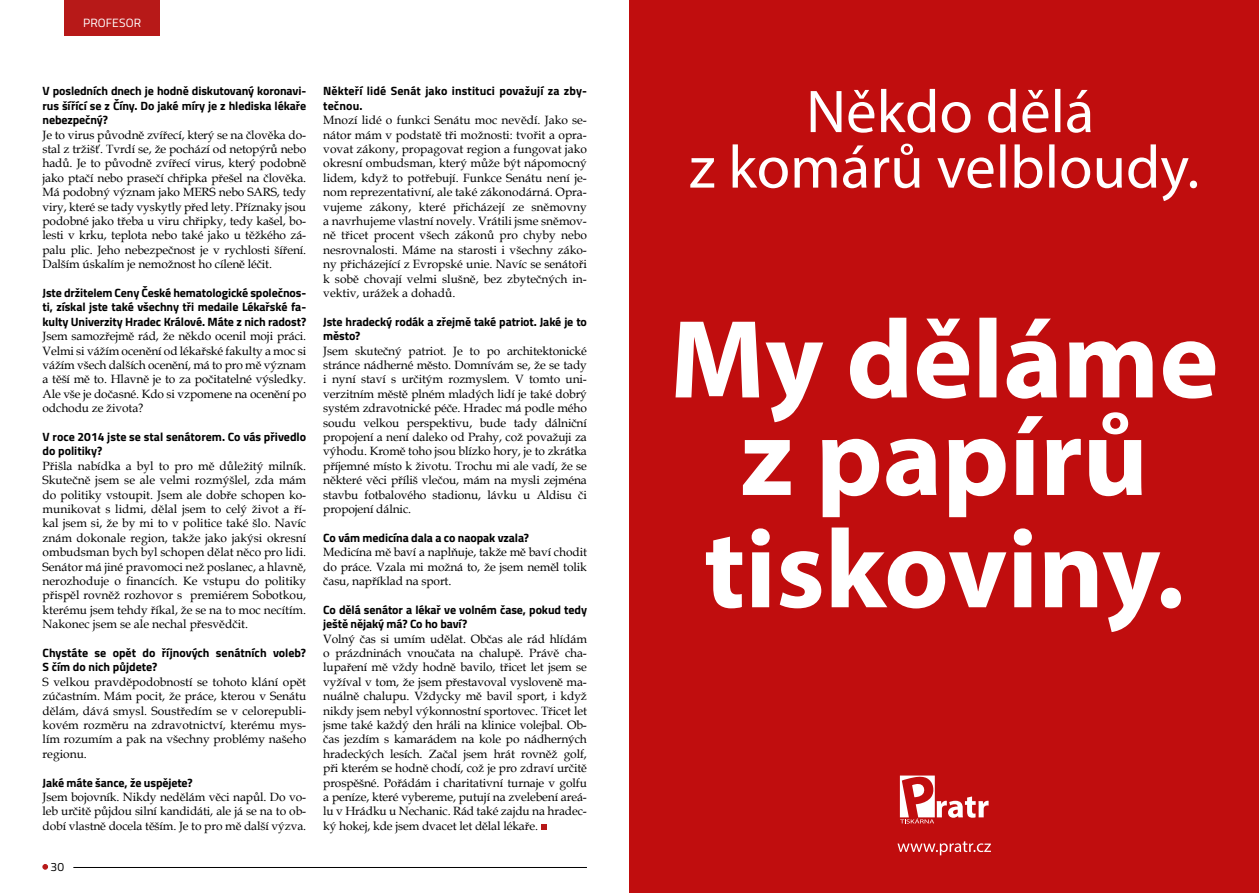
<style>
.page{position:relative;width:1259px;height:893px;background:#fff}
.page>*{position:absolute;margin:0;border:0;box-sizing:border-box;transform-origin:0 0}
.t1{font:12px/14.4px "Book Antiqua";letter-spacing:-.01em;color:#000;text-align:justify}
.t2{font:700 12px/14.4px "Titillium";letter-spacing:-.01em;color:#000}
.t3{font:700 12px/14.4px "Titillium";letter-spacing:.01em;color:#000}
.t4{font:12px "Titillium Web";letter-spacing:.01em;color:#fff}
.t5{font:12px "Titillium Web";color:#000}
</style>
<div class="page">
<svg style="left:43px;top:864px;width:5px;height:5px"></svg>
<hr style="left:73px;top:867px;width:514px;height:1px;background:#000">
<div style="left:629px;top:0;width:630px;height:893px;background:#c00d0e"></div>
<svg style="left:706px;top:527px;width:475px;height:105px"></svg>
<svg style="left:743px;top:422px;width:398px;height:95px"></svg>
<svg style="left:675px;top:318px;width:540px;height:104px"></svg>
<svg style="left:690px;top:144px;width:507px;height:57px"></svg>
<svg style="left:810px;top:89px;width:280px;height:44px"></svg>
<svg style="left:897px;top:841px;width:94px;height:14px"></svg>
<svg style="left:900px;top:775px;width:88px;height:48px"></svg>
<svg style="left:541px;top:824px;width:5px;height:5px"></svg>
<div style="left:64px;top:0;width:96px;height:35px;background:#b71918"></div>
<p class="t4" style="left:83px;top:14px;width:59px">PROFESOR</p>
<p class="t2" style="left:43px;top:83px;width:265px;text-align:justify">V posledních dnech je hodně diskutovaný koronavi&shy;rus šířící se z Číny. Do jaké míry je z hlediska lékaře nebezpečný?</p>
<p class="t1" style="left:43px;top:127px;width:265px">Je to virus původně zvířecí, který se na člověka do&shy;stal z tržišť. Tvrdí se, že pochází od netopýrů nebo hadů. Je to původně zvířecí virus, který podobně jako ptačí nebo prasečí chřipka přešel na člověka.<br>Má podobný význam jako MERS nebo SARS, tedy viry, které se tady vyskytly před lety. Příznaky jsou podobné jako třeba u viru chřipky, tedy kašel, bo&shy;lesti v krku, teplota nebo také jako u těžkého zá&shy;palu plic. Jeho nebezpečnost je v rychlosti šíření.<br>Dalším úskalím je nemožnost ho cíleně léčit.</p>
<p class="t2" style="left:43px;top:285px;width:265px;text-align:justify">Jste držitelem Ceny České hematologické společnos&shy;ti, získal jste také všechny tři medaile Lékařské fa&shy;kulty Univerzity Hradec Králové. Máte z nich radost?</p>
<p class="t1" style="left:43px;top:329px;width:265px">Jsem samozřejmě rád, že někdo ocenil moji práci.<br>Velmi si vážím ocenění od lékařské fakulty a moc si vážím všech dalších ocenění, má to pro mě význam a těší mě to. Hlavně je to za počitatelné výsledky.<br>Ale vše je dočasné. Kdo si vzpomene na ocenění po odchodu ze života?</p>
<p class="t2" style="left:43px;top:429px;width:265px">V roce 2014 jste se stal senátorem. Co vás přivedlo do politiky?</p>
<p class="t1" style="left:43px;top:458px;width:265px">Přišla nabídka a byl to pro mě důležitý milník.<br>Skutečně jsem se ale velmi rozmýšlel, zda mám do politiky vstoupit. Jsem ale dobře schopen ko&shy;munikovat s lidmi, dělal jsem to celý život a ří&shy;kal jsem si, že by mi to v politice také šlo. Navíc znám dokonale region, takže jako jakýsi okresní ombudsman bych byl schopen dělat něco pro lidi.<br>Senátor má jiné pravomoci než poslanec, a hlavně, nerozhoduje o financích. Ke vstupu do politiky přispěl rovněž rozhovor s premiérem Sobotkou, kterému jsem tehdy říkal, že se na to moc necítím.<br>Nakonec jsem se ale nechal přesvědčit.</p>
<p class="t2" style="left:43px;top:645px;width:265px">Chystáte se opět do říjnových senátních voleb?<br>S čím do nich půjdete?</p>
<p class="t1" style="left:43px;top:674px;width:265px">S velkou pravděpodobností se tohoto klání opět zúčastním. Mám pocit, že práce, kterou v Senátu dělám, dává smysl. Soustředím se v celorepubli&shy;kovém rozměru na zdravotnictví, kterému mys&shy;lím rozumím a pak na všechny problémy našeho regionu.</p>
<p class="t2" style="left:43px;top:775px;width:152px">Jaké máte šance, že uspějete?</p>
<p class="t1" style="left:43px;top:789px;width:265px">Jsem bojovník. Nikdy nedělám věci napůl. Do vo&shy;leb určitě půjdou silní kandidáti, ale já se na to ob&shy;dobí vlastně docela těším. Je to pro mě další výzva.</p>
<p class="t5" style="left:51px;top:858px;width:15px">30</p>
<p class="t3" style="left:323px;top:83px;width:265px">Někteří lidé Senát jako instituci považují za zby&shy;tečnou.</p>
<p class="t1" style="left:323px;top:113px;width:265px">Mnozí lidé o funkci Senátu moc nevědí. Jako se&shy;nátor mám v podstatě tři možnosti: tvořit a opra&shy;vovat zákony, propagovat region a fungovat jako okresní ombudsman, který může být nápomocný lidem, když to potřebují. Funkce Senátu není je&shy;nom reprezentativní, ale také zákonodárná. Opra&shy;vujeme zákony, které přicházejí ze sněmovny a navrhujeme vlastní novely. Vrátili jsme sněmov&shy;ně třicet procent všech zákonů pro chyby nebo nesrovnalosti. Máme na starosti i všechny záko&shy;ny přicházející z Evropské unie. Navíc se senátoři k sobě chovají velmi slušně, bez zbytečných in&shy;vektiv, urážek a dohadů.</p>
<p class="t2" style="left:323px;top:314px;width:265px">Jste hradecký rodák a zřejmě také patriot. Jaké je to město?</p>
<p class="t1" style="left:323px;top:343px;width:265px">Jsem skutečný patriot. Je to po architektonické stránce nádherné město. Domnívám se, že se tady i nyní staví s určitým rozmyslem. V tomto uni&shy;verzitním městě plném mladých lidí je také dobrý systém zdravotnické péče. Hradec má podle mého soudu velkou perspektivu, bude tady dálniční propojení a není daleko od Prahy, což považuji za výhodu. Kromě toho jsou blízko hory, je to zkrátka příjemné místo k životu. Trochu mi ale vadí, že se některé věci příliš vlečou, mám na mysli zejména stavbu fotbalového stadionu, lávku u Aldisu či propojení dálnic.</p>
<p class="t2" style="left:323px;top:530px;width:207px">Co vám medicína dala a co naopak vzala?</p>
<p class="t1" style="left:323px;top:545px;width:265px">Medicína mě baví a naplňuje, takže mě baví chodit do práce. Vzala mi možná to, že jsem neměl tolik času, například na sport.</p>
<p class="t2" style="left:323px;top:602px;width:265px">Co dělá senátor a lékař ve volném čase, pokud tedy ještě nějaký má? Co ho baví?</p>
<p class="t1" style="left:323px;top:631px;width:265px">Volný čas si umím udělat. Občas ale rád hlídám o prázdninách vnoučata na chalupě. Právě cha&shy;lupaření mě vždy hodně bavilo, třicet let jsem se vyžíval v tom, že jsem přestavoval vysloveně ma&shy;nuálně chalupu. Vždycky mě bavil sport, i když nikdy jsem nebyl výkonnostní sportovec. Třicet let jsme také každý den hráli na klinice volejbal. Ob&shy;čas jezdím s kamarádem na kole po nádherných hradeckých lesích. Začal jsem hrát rovněž golf, při kterém se hodně chodí, což je pro zdraví určitě prospěšné. Pořádám i charitativní turnaje v golfu a peníze, které vybereme, putují na zvelebení areá&shy;lu v Hrádku u Nechanic. Rád také zajdu na hradec&shy;ký hokej, kde jsem dvacet let dělal lékaře.</p>
</div>
